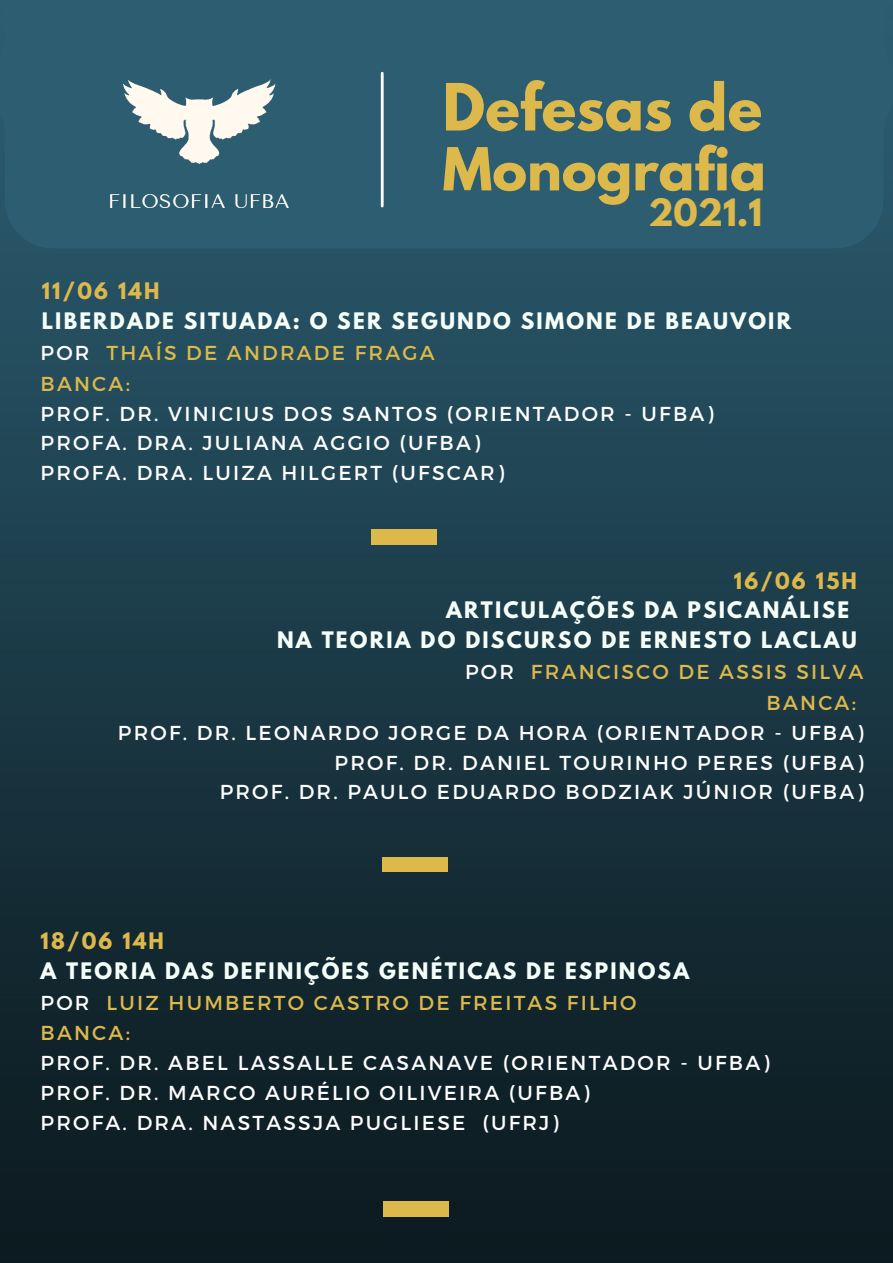
<style>
.page{position:relative;width:893px;height:1263px;background:#fff}
.page>*{position:absolute;margin:0;border:0;box-sizing:border-box;transform-origin:0 0}
.t1{font:700 57.68px "League Spartan";color:#ddb94b}
.t2{font:700 52.57px "League Spartan";color:#ddb94b}
.t3{font:700 33.38px "League Spartan";color:#ddb94b}
.t4{font:20.17px "Montserrat";letter-spacing:.11em;color:#fff}
.t5{font:700 20.17px "League Spartan";letter-spacing:.11em;color:#f5fffa}
.t6{font:20.17px "Montserrat";letter-spacing:.11em;color:#ddb94b}
.t7{font:700 20.17px "League Spartan";letter-spacing:.11em;color:#ddb94b}
.s1{color:#fff}
</style>
<div class="page">
<img style="left:0;top:248px;width:893px;height:1015px">
<div style="left:371px;top:529px;width:65px;height:15px;background:#ddb94b"></div>
<div style="left:0;top:0;width:893px;height:248px;background:#2c5d71"></div>
<img style="left:84px;top:26px;width:230px;height:230px">
<hr style="left:381px;top:73px;width:2px;height:133px;background:#fff">
<div style="left:382px;top:857px;width:65px;height:15px;background:#ddb94b"></div>
<div style="left:384px;top:1201px;width:65px;height:15px;background:#ddb94b"></div>
<p class="t1" style="left:442px;top:79px;width:321px">Defesas de</p>
<p class="t2" style="left:442px;top:143px;width:325px">Monografia</p>
<p class="t3" style="left:648px;top:196px;width:115px">2021.1</p>
<p class="t7" style="left:42px;top:281px;width:119px">11/06 14H</p>
<p class="t5" style="left:42px;top:311px;width:751px">LIBERDADE SITUADA: O SER SEGUNDO SIMONE DE BEAUVOIR</p>
<p class="t6" style="left:41px;top:340px;width:395px"><span class="s1">POR</span> THAÍS DE ANDRADE FRAGA</p>
<p class="t6" style="left:41px;top:370px;width:91px">BANCA:</p>
<p class="t4" style="left:41px;top:400px;width:674px">PROF. DR. VINICIUS DOS SANTOS (ORIENTADOR - UFBA)</p>
<p class="t4" style="left:41px;top:430px;width:441px">PROFA. DRA. JULIANA AGGIO (UFBA)</p>
<p class="t4" style="left:41px;top:460px;width:465px">PROFA. DRA. LUIZA HILGERT (UFSCAR)</p>
<p class="t7" style="left:734px;top:570px;width:124px">16/06 15H</p>
<p class="t5" style="left:446px;top:600px;width:404px">ARTICULAÇÕES DA PSICANÁLISE</p>
<p class="t5" style="left:277px;top:630px;width:581px">NA TEORIA DO DISCURSO DE ERNESTO LACLAU</p>
<p class="t6" style="left:465px;top:659px;width:400px"><span class="s1">POR</span> FRANCISCO DE ASSIS SILVA</p>
<p class="t6" style="left:766px;top:690px;width:91px">BANCA:</p>
<p class="t4" style="left:118px;top:719px;width:747px">PROF. DR. LEONARDO JORGE DA HORA (ORIENTADOR - UFBA)</p>
<p class="t4" style="left:334px;top:749px;width:530px">PROF. DR. DANIEL TOURINHO PERES (UFBA)</p>
<p class="t4" style="left:220px;top:779px;width:645px">PROF. DR. PAULO EDUARDO BODZIAK JÚNIOR (UFBA)</p>
<p class="t7" style="left:41px;top:931px;width:125px">18/06 14H</p>
<p class="t5" style="left:41px;top:961px;width:650px">A TEORIA DAS DEFINIÇÕES GENÉTICAS DE ESPINOSA</p>
<p class="t6" style="left:41px;top:989px;width:597px"><span class="s1">POR</span> LUIZ HUMBERTO CASTRO DE FREITAS FILHO</p>
<p class="t6" style="left:41px;top:1020px;width:91px">BANCA:</p>
<p class="t4" style="left:41px;top:1050px;width:730px">PROF. DR. ABEL LASSALLE CASANAVE (ORIENTADOR - UFBA)</p>
<p class="t4" style="left:41px;top:1080px;width:550px">PROF. DR. MARCO AURÉLIO OILIVEIRA (UFBA)</p>
<p class="t4" style="left:41px;top:1109px;width:519px">PROFA. DRA. NASTASSJA PUGLIESE (UFRJ)</p>
</div>
